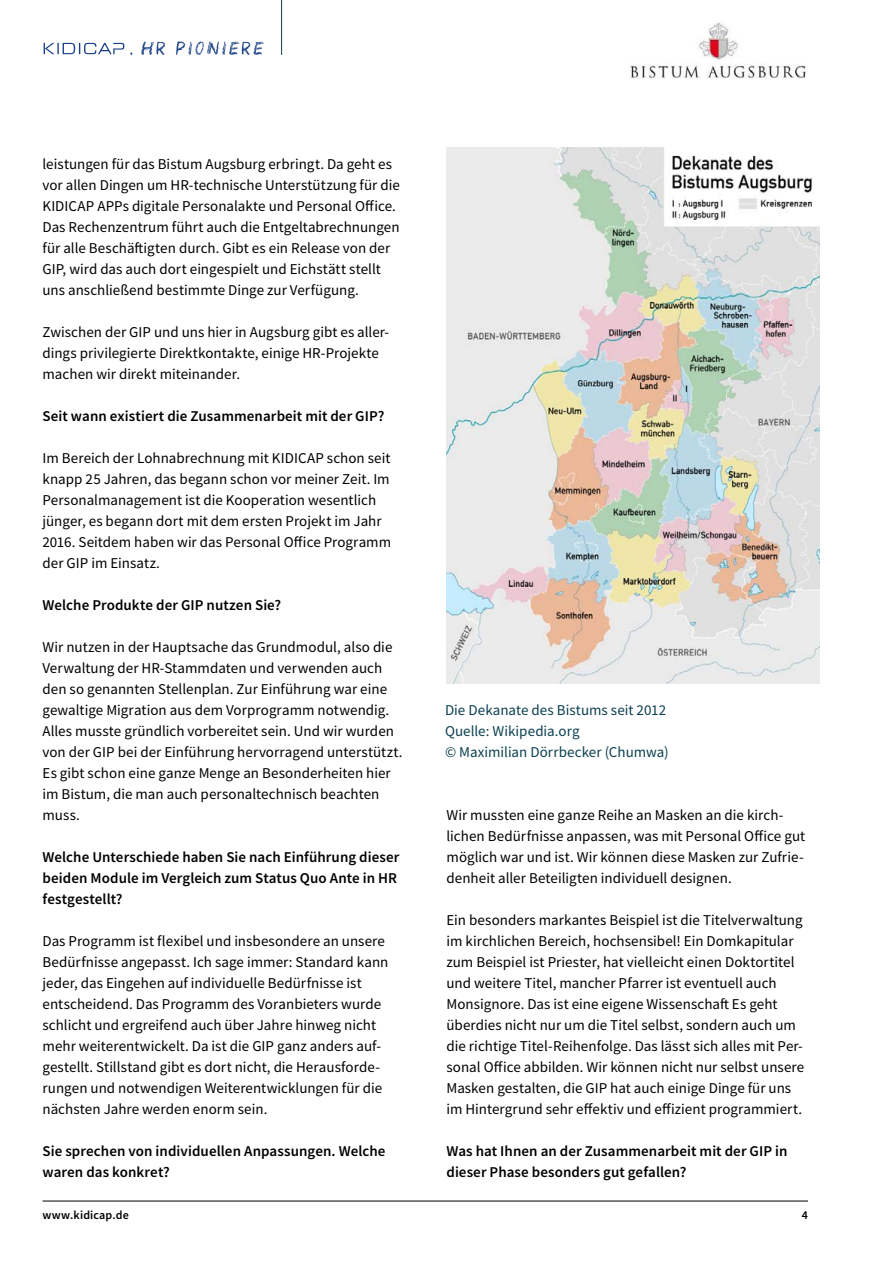
<style>
.page{position:relative;width:893px;height:1263px;background:#fff}
.page>*{position:absolute;margin:0;border:0;box-sizing:border-box;transform-origin:0 0}
.Fließtext{font:15px/21px "Source Sans Pro";color:#000}
.Fließtext-2{font:600 15px/21px "Source Sans Pro";letter-spacing:.005em;color:#000}
.Fließtext-3{font:15px/21px "Source Sans Pro";letter-spacing:.005em;color:#0b4050}
.Fußnote_Schwarz{font:600 12px "Source Sans Pro";letter-spacing:.015em;color:#000}
</style>
<div class="page">
<hr style="left:43px;top:1201px;width:765px;height:1px;background:#000">
<img style="left:630px;top:23px;width:176px;height:56px">
<svg style="left:44px;top:43px;width:80px;height:11px"></svg>
<svg style="left:143px;top:41px;width:35px;height:14px"></svg>
<hr style="left:281px;top:0;width:1px;height:55px;background:#0b4050">
<img style="left:447px;top:148px;width:372px;height:535px">
<p class="Fließtext" style="left:43px;top:153px;width:359px">leistungen für das Bistum Augsburg erbringt. Da geht es vor allen Dingen um HR-technische Unterstützung für die KIDICAP APPs digitale Personalakte und Personal Office.<br>Das Rechenzentrum führt auch die Entgeltabrechnungen für alle Beschäftigten durch. Gibt es ein Release von der GIP, wird das auch dort eingespielt und Eichstätt stellt uns anschließend bestimmte Dinge zur Verfügung.</p>
<p class="Fließtext" style="left:43px;top:321px;width:348px">Zwischen der GIP und uns hier in Augsburg gibt es aller&shy;dings privilegierte Direktkontakte, einige HR-Projekte machen wir direkt miteinander.</p>
<p class="Fließtext-2" style="left:43px;top:405px;width:343px">Seit wann existiert die Zusammenarbeit mit der GIP?</p>
<p class="Fließtext" style="left:43px;top:447px;width:350px">Im Bereich der Lohnabrechnung mit KIDICAP schon seit knapp 25 Jahren, das begann schon vor meiner Zeit. Im Personalmanagement ist die Kooperation wesentlich jünger, es begann dort mit dem ersten Projekt im Jahr 2016. Seitdem haben wir das Personal Office Programm der GIP im Einsatz.</p>
<p class="Fließtext-2" style="left:43px;top:594px;width:240px">Welche Produkte der GIP nutzen Sie?</p>
<p class="Fließtext" style="left:43px;top:636px;width:362px">Wir nutzen in der Hauptsache das Grundmodul, also die Verwaltung der HR-Stammdaten und verwenden auch den so genannten Stellenplan. Zur Einführung war eine gewaltige Migration aus dem Vorprogramm notwendig.<br>Alles musste gründlich vorbereitet sein. Und wir wurden von der GIP bei der Einführung hervorragend unterstützt.<br>Es gibt schon eine ganze Menge an Besonderheiten hier im Bistum, die man auch personaltechnisch beachten muss.</p>
<p class="Fließtext-2" style="left:43px;top:846px;width:358px">Welche Unterschiede haben Sie nach Einführung dieser beiden Module im Vergleich zum Status Quo Ante in HR festgestellt?</p>
<p class="Fließtext" style="left:43px;top:930px;width:347px">Das Programm ist flexibel und insbesondere an unsere Bedürfnisse angepasst. Ich sage immer: Standard kann jeder, das Eingehen auf individuelle Bedürfnisse ist entscheidend. Das Programm des Voranbieters wurde schlicht und ergreifend auch über Jahre hinweg nicht mehr weiterentwickelt. Da ist die GIP ganz anders auf&shy;gestellt. Stillstand gibt es dort nicht, die Herausforde&shy;rungen und notwendigen Weiterentwicklungen für die nächsten Jahre werden enorm sein.</p>
<p class="Fließtext-2" style="left:43px;top:1140px;width:345px">Sie sprechen von individuellen Anpassungen. Welche waren das konkret?</p>
<p class="Fußnote_Schwarz" style="left:43px;top:1207px;width:88px">www.kidicap.de</p>
<p class="Fußnote_Schwarz" style="left:802px;top:1207px;width:8px">4</p>
<p class="Fließtext-3" style="left:445px;top:699px;width:223px">Die Dekanate des Bistums seit 2012<br>Quelle: Wikipedia.org</p>
<p class="Fließtext-3" style="left:445px;top:741px;width:225px">© Maximilian Dörrbecker (Chumwa)</p>
<p class="Fließtext" style="left:446px;top:804px;width:360px">Wir mussten eine ganze Reihe an Masken an die kirch&shy;lichen Bedürfnisse anpassen, was mit Personal Office gut möglich war und ist. Wir können diese Masken zur Zufrie&shy;denheit aller Beteiligten individuell designen.</p>
<p class="Fließtext" style="left:446px;top:909px;width:359px">Ein besonders markantes Beispiel ist die Titelverwaltung im kirchlichen Bereich, hochsensibel! Ein Domkapitular zum Beispiel ist Priester, hat vielleicht einen Doktortitel und weitere Titel, mancher Pfarrer ist eventuell auch Monsignore. Das ist eine eigene Wissenschaft Es geht überdies nicht nur um die Titel selbst, sondern auch um die richtige Titel-Reihenfolge. Das lässt sich alles mit Per&shy;sonal Office abbilden. Wir können nicht nur selbst unsere Masken gestalten, die GIP hat auch einige Dinge für uns im Hintergrund sehr effektiv und effizient programmiert.</p>
<p class="Fließtext-2" style="left:446px;top:1140px;width:343px">Was hat Ihnen an der Zusammenarbeit mit der GIP in dieser Phase besonders gut gefallen?</p>
</div>
